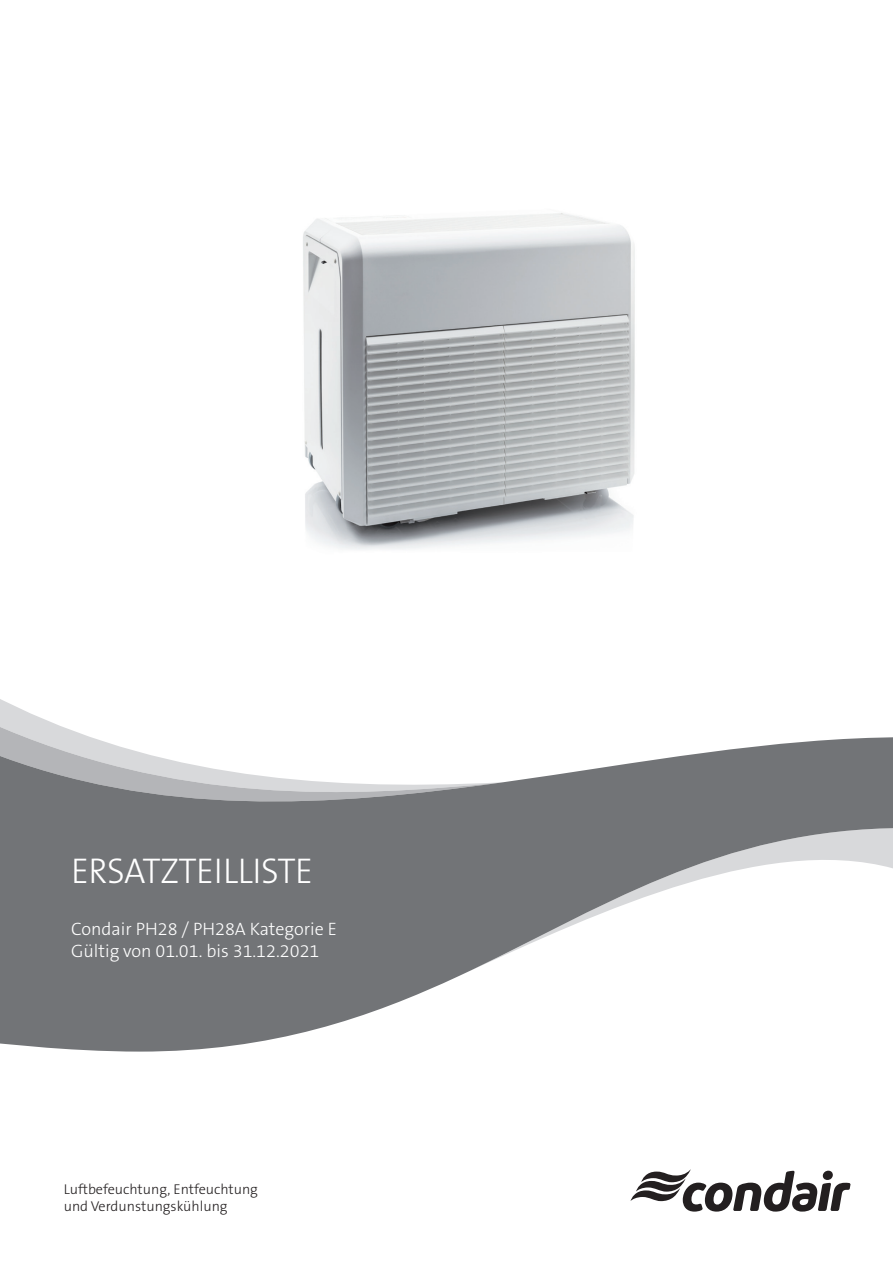
<style>
.page{position:relative;width:893px;height:1263px;background:#fff}
.page>*{position:absolute;margin:0;border:0;box-sizing:border-box;transform-origin:0 0}
.t1{font:300 36px "The Sans B3";letter-spacing:-.015em;color:#fff}
._05_Running_text___9{font:300 18px "The Sans B3";color:#fff}
._05_Running_text___9-2{font:300 14.25px "The Sans B3";color:#231f20}
</style>
<div class="page">
<svg style="left:0;top:699px;width:48px;height:22px"></svg>
<svg style="left:0;top:721px;width:90px;height:16px"></svg>
<svg style="left:0;top:737px;width:893px;height:314px;fill:#727477"></svg>
<svg style="left:630px;top:1169px;width:221px;height:42px"></svg>
<img style="left:303px;top:213px;width:332px;height:337px">
<p class="t1" style="left:71px;top:851px;width:243px">ERSATZTEILLISTE</p>
<p class="_05_Running_text___9" style="left:71px;top:919px;width:267px">Condair PH28 / PH28A Kategorie E</p>
<p class="_05_Running_text___9" style="left:71px;top:941px;width:250px">Gültig von 01.01. bis 31.12.2021</p>
<p class="_05_Running_text___9-2" style="left:64px;top:1182px;width:196px">Luftbefeuchtung, Entfeuchtung</p>
<p class="_05_Running_text___9-2" style="left:64px;top:1199px;width:165px">und Verdunstungskühlung</p>
</div>
